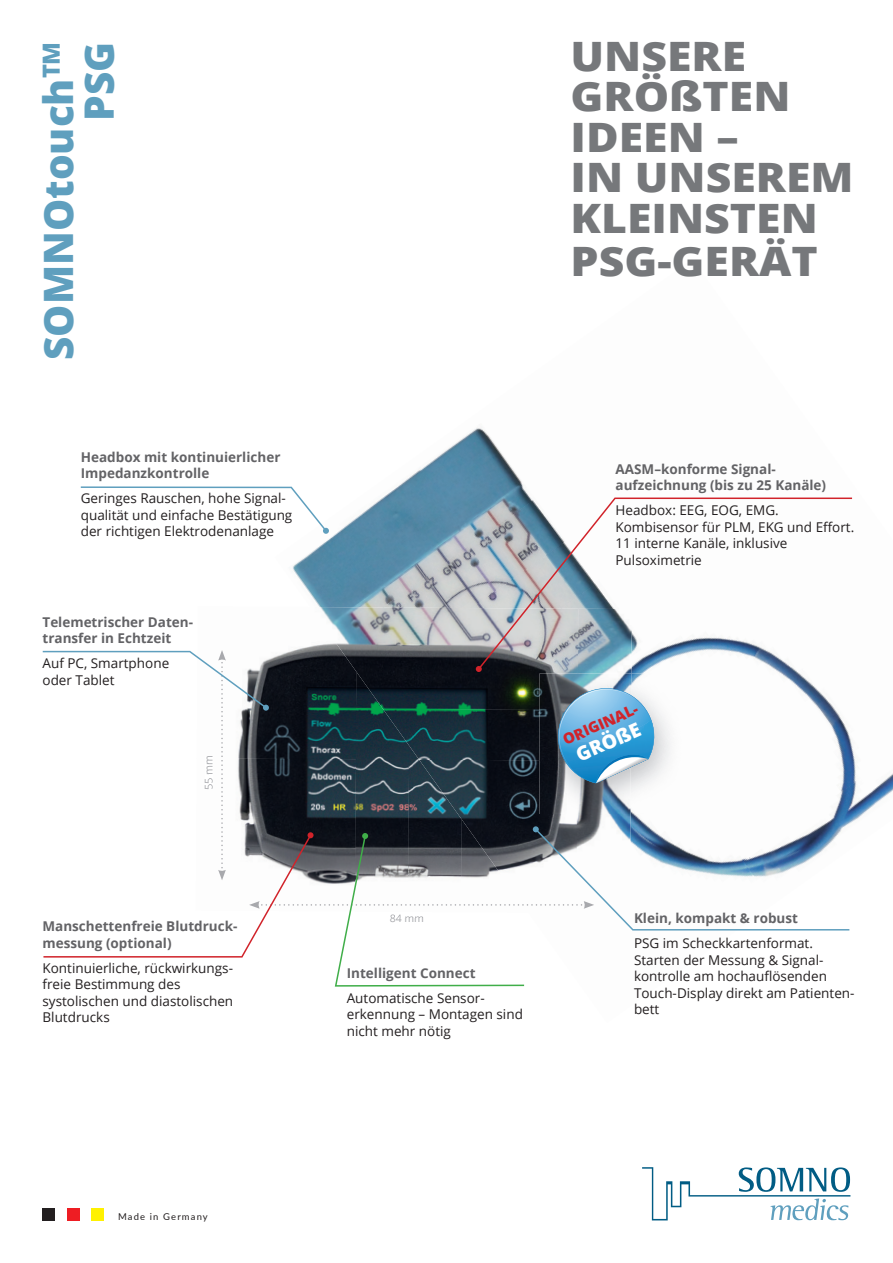
<style>
.page{position:relative;width:893px;height:1263px;background:#fff}
.page>*{position:absolute;margin:0;border:0;box-sizing:border-box;transform-origin:0 0}
.t1{font:800 40.5px/41.1px "Open Sans";color:#76787b;scale:1.1 1}
.t2{font:800 40.5px/40.5px "Open Sans";color:#5f9fbe;text-align:right}
.t3{font:800 19.5px "Open Sans";color:#fff}
.t4{font:800 15px "Open Sans";color:#d1232a}
.t5{font:13.5px/16.5px "Open Sans";color:#231f20}
.t6{font:700 13.5px/16.2px "Open Sans";color:#636366}
.t7{font:10.5px "Open Sans";color:#a8a9ad}
.t8{font:9.45px "Lato";letter-spacing:.12em;color:#231f20}
</style>
<div class="page">
<img style="left:292px;top:498px;width:90px;height:109px">
<img style="left:382px;top:432px;width:89px;height:175px">
<img style="left:471px;top:428px;width:59px;height:179px">
<img style="left:849px;top:755px;width:44px;height:69px">
<img style="left:310px;top:607px;width:168px;height:43px">
<svg style="left:642px;top:1167px;width:208px;height:53px"></svg>
<svg style="left:478px;top:497px;width:374px;height:153px"></svg>
<svg style="left:81px;top:486px;width:248px;height:48px"></svg>
<div style="left:43px;top:1208px;width:12px;height:12px;background:#231f20"></div>
<div style="left:67px;top:1208px;width:12px;height:12px;background:#ee1d23"></div>
<div style="left:92px;top:1208px;width:12px;height:12px;background:#fff101"></div>
<svg style="left:43px;top:650px;width:806px;height:337px"></svg>
<h1 class="t2" style="left:36px;top:360px;width:320px;rotate:-90deg">SOMNOtouch<sup>TM<br></sup>PSG</h1>
<p class="t6" style="left:81px;top:449px;width:201px">Headbox mit kontinuierlicher<br>Impedanzkontrolle</p>
<p class="t5" style="left:81px;top:490px;width:213px">Geringes Rauschen, hohe Signal&shy;qualität und einfache Bestätigung der richtigen Elektrodenanlage</p>
<p class="t6" style="left:43px;top:614px;width:152px">Telemetrischer Daten&shy;transfer in Echtzeit</p>
<p class="t5" style="left:43px;top:655px;width:128px">Auf PC, Smartphone oder Tablet</p>
<p class="t7" style="left:202px;top:789px;width:36px;rotate:-90deg">55 mm</p>
<p class="t6" style="left:43px;top:918px;width:196px">Manschettenfreie Blutdruck&shy;messung (optional)</p>
<p class="t5" style="left:43px;top:959px;width:192px">Kontinuierliche, rückwirkungs&shy;freie Bestimmung des systolischen und diastolischen<br>Blutdrucks</p>
<h1 class="t1" style="left:571px;top:33px;width:259px">UNSERE<br>GRÖßTEN<br>IDEEN –<br>IN UNSEREM<br>KLEINSTEN<br>PSG-GERÄT</h1>
<p class="t6" style="left:615px;top:460px;width:212px">AASM–konforme Signal&shy;aufzeichnung (bis zu 25 Kanäle)</p>
<p class="t5" style="left:615px;top:501px;width:240px">Headbox: EEG, EOG, EMG.<br>Kombisensor für PLM, EKG und Effort.<br>11 interne Kanäle, inklusive<br>Pulsoximetrie</p>
<p class="t4" style="left:559px;top:730px;width:85px;rotate:-24deg">ORIGINAL-</p>
<h2 class="t3" style="left:571px;top:742px;width:70px;rotate:-24deg">GRÖßE</h2>
<p class="t7" style="left:390px;top:911px;width:36px">84 mm</p>
<p class="t6" style="left:347px;top:964px;width:130px">Intelligent Connect</p>
<p class="t5" style="left:347px;top:989px;width:178px">Automatische Sensor&shy;erkennung – Montagen sind nicht mehr nötig</p>
<p class="t6" style="left:634px;top:910px;width:165px">Klein, kompakt &amp; robust</p>
<p class="t5" style="left:634px;top:935px;width:222px">PSG im Scheckkartenformat.<br>Starten der Messung &amp; Signal&shy;kontrolle am hochauflösenden<br>Touch-Display direkt am Patienten&shy;bett</p>
<p class="t8" style="left:118px;top:1209px;width:91px">Made in Germany</p>
</div>
